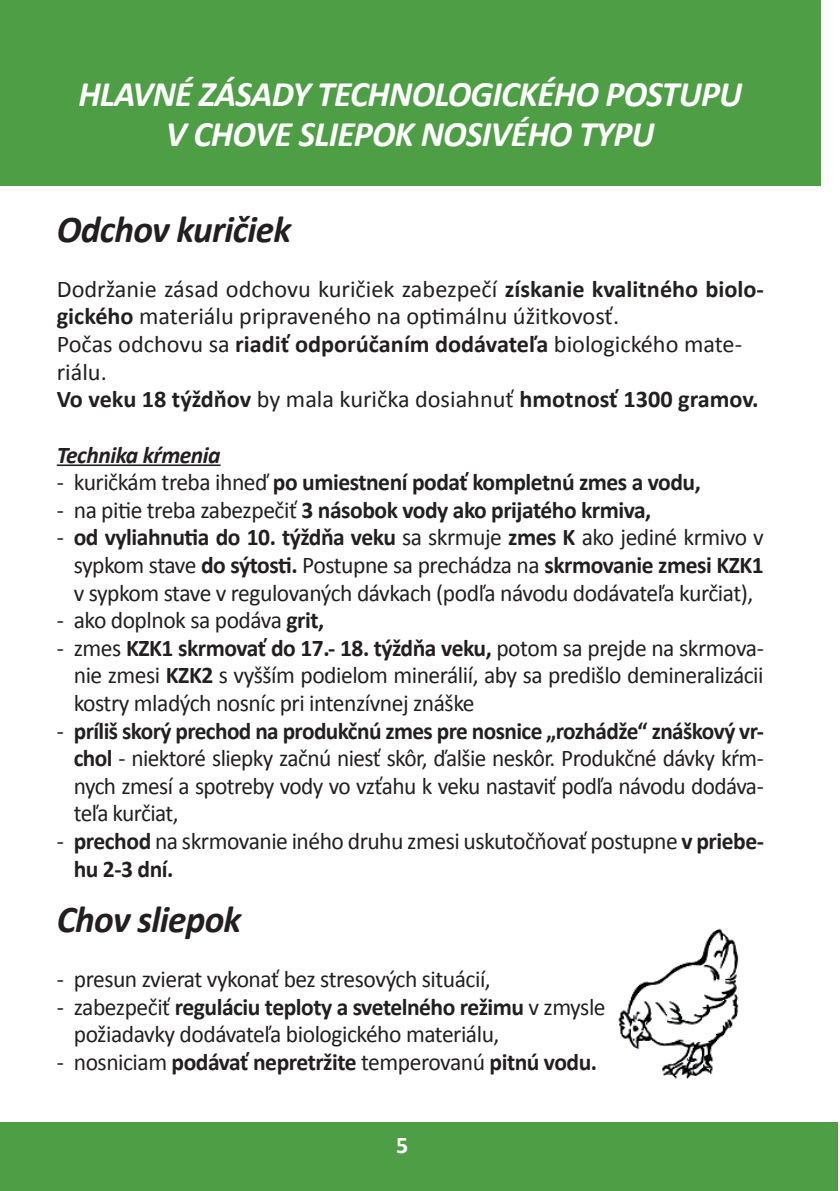
<style>
.page{position:relative;width:840px;height:1191px;background:#fff}
.page>*{position:absolute;margin:0;border:0;box-sizing:border-box;transform-origin:0 0}
.t1{font:italic 700 38px "Calibri";letter-spacing:-.02em;color:#231f20}
.t2{font:italic 700 36px "Calibri";letter-spacing:-.02em;color:#fff}
.t3{font:24px/27.6px "Calibri";letter-spacing:-.02em;color:#231f20;text-align:justify}
.t4{font:24px/27.6px "Calibri";color:#231f20}
.t5{font:700 24px "Calibri";letter-spacing:-.02em;color:#231f20}
.t6{font:700 24px "Calibri";color:#231f20}
.t7{font:italic 700 24px "Calibri";letter-spacing:-.02em;color:#231f20}
.t8{font:700 24px "Calibri";color:#fff}
.s1{font-weight:700}
.s2{font-weight:400}
</style>
<div class="page">
<div style="left:0;top:1123px;width:836px;height:68px;background:#4e9e45"></div>
<div style="left:0;top:0;width:819px;height:185px;background:#4e9e45"></div>
<hr style="left:57px;top:464px;width:163px;height:2px;background:#231f20">
<img style="left:618px;top:928px;width:121px;height:151px">
<p class="t2" style="left:78px;top:72px;width:665px">HLAVNÉ ZÁSADY TECHNOLOGICKÉHO POSTUPU</p>
<p class="t2" style="left:166px;top:112px;width:490px">V CHOVE SLIEPOK NOSIVÉHO TYPU</p>
<p class="t1" style="left:57px;top:205px;width:236px">Odchov kuričiek</p>
<p class="t4" style="left:57px;top:275px;width:708px">Dodržanie zásad odchovu kuričiek zabezpečí <span class="s1">získanie kvalitného biolo&shy;gického</span> materiálu pripraveného na optimálnu úžitkovosť.</p>
<p class="t4" style="left:57px;top:330px;width:686px">Počas odchovu sa <span class="s1">riadiť odporúčaním dodávateľa</span> biologického mate-</p>
<p class="t3" style="left:57px;top:358px;width:52px">riálu.</p>
<p class="t6" style="left:57px;top:384px;width:703px">Vo veku 18 týždňov <span class="s2">by mala kurička dosiahnuť</span> hmotnosť 1300 gramov.</p>
<p class="t7" style="left:57px;top:439px;width:165px">Technika kŕmenia</p>
<p class="t5" style="left:57px;top:467px;width:645px"><span class="s2">- kuričkám treba ihneď</span> po umiestnení podať kompletnú zmes a vodu,</p>
<p class="t5" style="left:57px;top:494px;width:595px"><span class="s2">- na pitie treba zabezpečiť</span> 3 násobok vody ako prijatého krmiva,</p>
<p class="t3" style="left:74px;top:523px;width:691px;text-indent:-17px">- <span class="s1">od vyliahnutia do 10. týždňa veku</span> sa skrmuje <span class="s1">zmes K</span> ako jediné krmivo v sypkom stave <span class="s1">do sýtosti.</span> Postupne sa prechádza na <span class="s1">skrmovanie zmesi KZK1 </span>v sypkom stave v regulovaných dávkach (podľa návodu dodávateľa kurčiat),</p>
<p class="t3" style="left:57px;top:606px;width:269px">- ako doplnok sa podáva <span class="s1">grit,</span></p>
<p class="t3" style="left:74px;top:634px;width:691px;text-indent:-17px">- zmes <span class="s1">KZK1 skrmovať do 17.- 18. týždňa veku,</span> potom sa prejde na skrmova&shy;nie zmesi <span class="s1">KZK2</span> s vyšším podielom minerálií, aby sa predišlo demineralizácii kostry mladých nosníc pri intenzívnej znáške</p>
<p class="t3" style="left:74px;top:717px;width:691px;text-indent:-17px">- <span class="s1">príliš skorý prechod na produkčnú zmes pre nosnice „rozhádže“ znáškový vr&shy;chol</span> - niektoré sliepky začnú niesť skôr, ďalšie neskôr. Produkčné dávky kŕm&shy;nych zmesí a spotreby vody vo vzťahu k veku nastaviť podľa návodu dodáva&shy;teľa kurčiat,</p>
<p class="t3" style="left:74px;top:827px;width:691px;text-indent:-17px">- <span class="s1">prechod</span> na skrmovanie iného druhu zmesi uskutočňovať postupne <span class="s1">v priebe&shy;hu 2-3 dní.</span></p>
<p class="t1" style="left:57px;top:895px;width:186px">Chov sliepok</p>
<p class="t3" style="left:57px;top:965px;width:435px">- presun zvierat vykonať bez stresových situácií,</p>
<p class="t3" style="left:74px;top:993px;width:533px;text-indent:-17px">- zabezpečiť <span class="s1">reguláciu teploty a svetelného režimu</span> v zmysle požiadavky dodávateľa biologického materiálu,</p>
<p class="t5" style="left:57px;top:1046px;width:541px"><span class="s2">- nosniciam</span> podávať nepretržite <span class="s2">temperovanú</span> pitnú vodu.</p>
<p class="t8" style="left:396px;top:1129px;width:14px">5</p>
</div>
